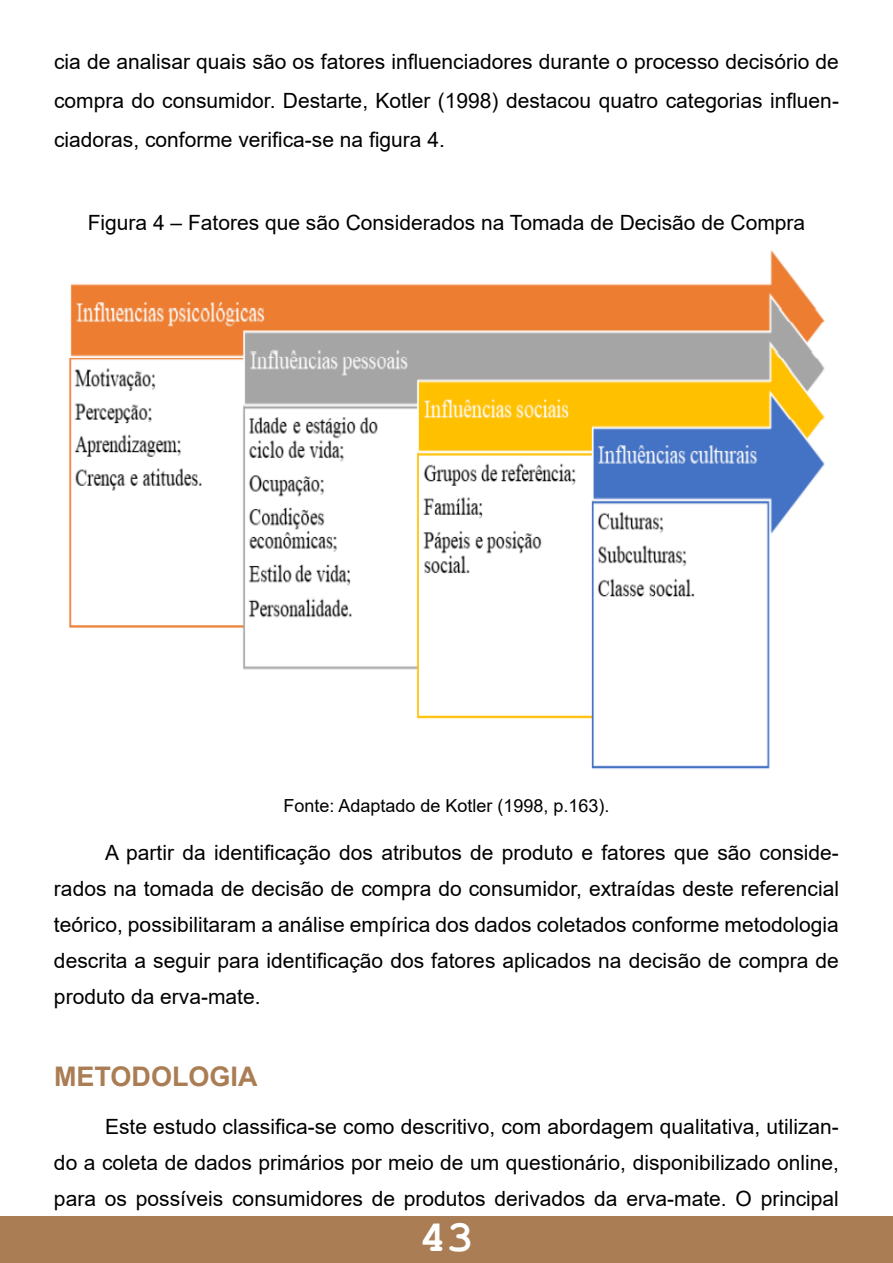
<style>
.page{position:relative;width:893px;height:1263px;background:#fff}
.page>*{position:absolute;margin:0;border:0;box-sizing:border-box;transform-origin:0 0}
.t1{font:700 45px "Courier New";color:#fff}
.t2{font:700 27px "Arial";color:#aa7d54}
.t3{font:21px/36px "Arial";color:#000;text-align:justify}
.t4{font:18px "Arial";color:#000}
</style>
<div class="page">
<div style="left:0;top:1216px;width:893px;height:47px;background:#aa7d54"></div>
<img style="left:69px;top:251px;width:756px;height:518px">
<p class="t3" style="left:54px;top:42px;width:786px;line-height:39px">cia de analisar quais são os fatores influenciadores durante o processo decisório de compra do consumidor. Destarte, Kotler (1998) destacou quatro categorias influen&shy;ciadoras, conforme verifica-se na figura 4.</p>
<p class="t3" style="left:88px;top:204px;width:719px">Figura 4 – Fatores que são Considerados na Tomada de Decisão de Compra</p>
<p class="t4" style="left:283px;top:793px;width:328px">Fonte: Adaptado de Kotler (1998, p.163).</p>
<p class="t3" style="left:54px;top:834px;width:786px;text-indent:51px">A partir da identificação dos atributos de produto e fatores que são conside&shy;rados na tomada de decisão de compra do consumidor, extraídas deste referencial teórico, possibilitaram a análise empírica dos dados coletados conforme metodologia descrita a seguir para identificação dos fatores aplicados na decisão de compra de produto da erva-mate.</p>
<p class="t2" style="left:54px;top:1058px;width:205px">METODOLOGIA</p>
<p class="t3" style="left:54px;top:1109px;width:786px;text-indent:51px">Este estudo classifica-se como descritivo, com abordagem qualitativa, utilizan&shy;do a coleta de dados primários por meio de um questionário, disponibilizado online, para os possíveis consumidores de produtos derivados da erva-mate. O principal</p>
<h1 class="t1" style="left:419px;top:1209px;width:55px">43</h1>
</div>
